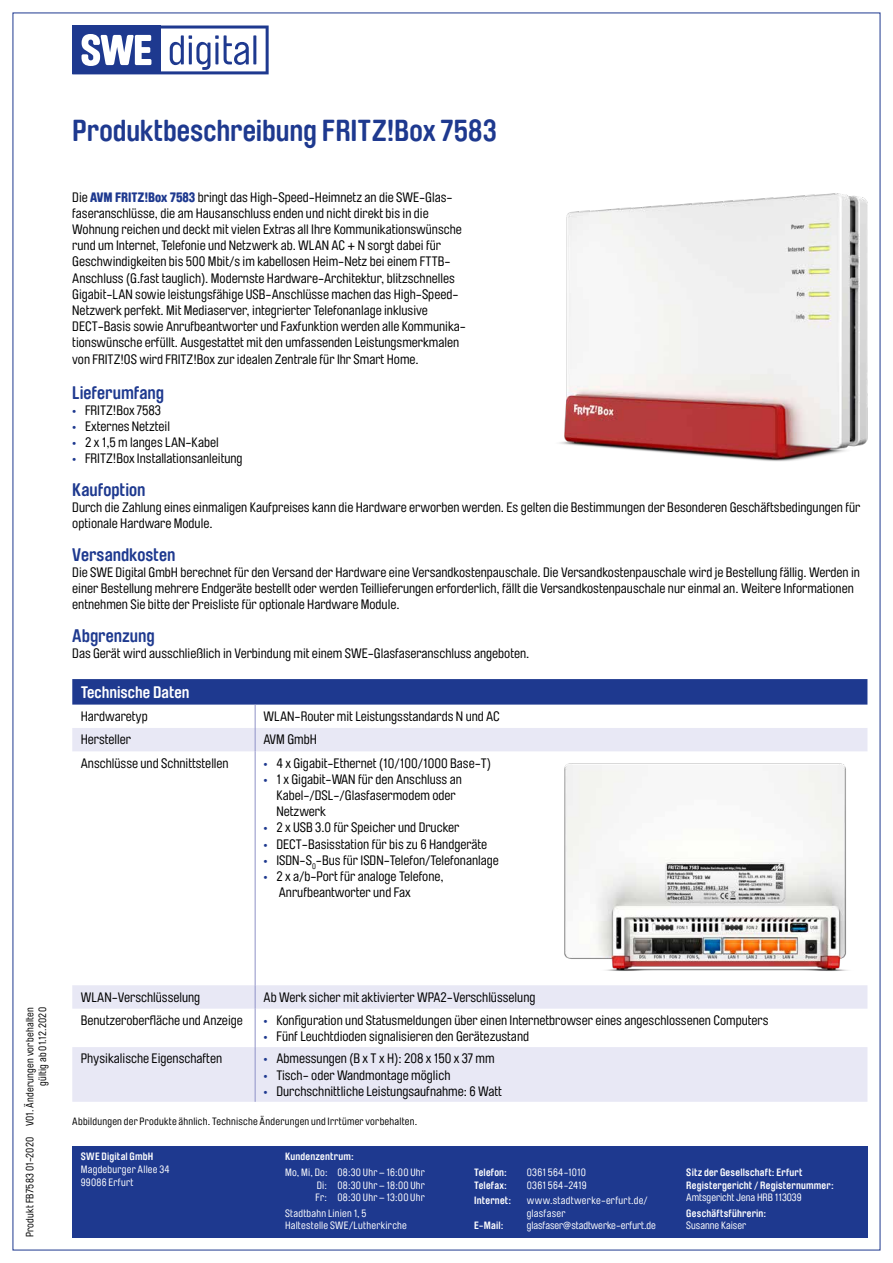
<style>
.page{position:relative;width:893px;height:1263px;background:#fff}
.page>*{position:absolute;margin:0;border:0;box-sizing:border-box;transform-origin:0 0}
.t1{font:700 30px "Brauer Neue";letter-spacing:-.005em;color:#1e398f}
.t2{font:700 18px "Brauer Neue";letter-spacing:-.005em;color:#1e398f}
.t3{font:700 16.5px "Brauer Neue";color:#fff}
.t4{font:13.5px/16.2px "Brauer Neue";color:#000}
.t5{font:10.5px/12.6px "Brauer Neue";letter-spacing:.02em;color:#fff}
.t6{font:10.5px/12.6px "Brauer Neue";letter-spacing:.025em;color:#000;text-align:right}
.t7{font:700 10.5px/12.6px "Brauer Neue";letter-spacing:.015em;color:#fff}
.t8{font:10.5px "Brauer Neue";color:#fff}
.s1{font-weight:900;color:#1e398f}
.s2{color:#1e398f}
</style>
<div class="page">
<svg style="left:72px;top:26px;width:197px;height:48px"></svg>
<div style="left:72px;top:1146px;width:795px;height:91px;background:#1e398f"></div>
<img style="left:560px;top:193px;width:308px;height:269px">
<svg style="left:72px;top:751px;width:795px;height:351px"></svg>
<svg style="left:72px;top:679px;width:795px;height:72px"></svg>
<hr style="left:255px;top:751px;width:1px;height:234px;background:#8f91c7">
<svg style="left:255px;top:985px;width:1px;height:24px"></svg>
<hr style="left:255px;top:1009px;width:1px;height:38px;background:#8f91c7">
<hr style="left:255px;top:1047px;width:1px;height:55px;background:#8f91c7">
<img style="left:546px;top:761px;width:321px;height:216px">
<h1 class="t1" style="left:72px;top:113px;width:426px">Produktbeschreibung FRITZ!Box 7583</h1>
<p class="t4" style="left:72px;top:189px;width:395px">Die <span class="s1">AVM FRITZ!Box 7583</span> bringt das High-Speed-Heimnetz an die SWE-Glas&shy;faseranschlüsse, die am Hausanschluss enden und nicht direkt bis in die Wohnung reichen und deckt mit vielen Extras all Ihre Kommunikationswünsche rund um Internet, Telefonie und Netzwerk ab. WLAN AC + N sorgt dabei für Geschwindigkeiten bis 500 Mbit/s im kabellosen Heim-Netz bei einem FTTB-Anschluss (G.fast tauglich). Modernste Hardware-Architektur, blitzschnelles Gigabit-LAN sowie leistungsfähige USB-Anschlüsse machen das High-Speed-Netzwerk perfekt. Mit Mediaserver, integrierter Telefonanlage inklusive DECT-Basis sowie Anrufbeantworter und Faxfunktion werden alle Kommunika&shy;tionswünsche erfüllt. Ausgestattet mit den umfassenden Leistungsmerkmalen von FRITZ!OS wird FRITZ!Box zur idealen Zentrale für Ihr Smart Home.</p>
<h2 class="t2" style="left:72px;top:382px;width:93px">Lieferumfang</h2>
<p class="t4" style="left:72px;top:402px;width:90px"><span class="s2">•</span> FRITZ!Box 7583</p>
<p class="t4" style="left:72px;top:418px;width:99px"><span class="s2">•</span> Externes Netzteil</p>
<p class="t4" style="left:72px;top:435px;width:148px"><span class="s2">•</span> 2 x 1,5 m langes LAN-Kabel</p>
<p class="t4" style="left:72px;top:451px;width:172px"><span class="s2">•</span> FRITZ!Box Installationsanleitung</p>
<h2 class="t2" style="left:72px;top:479px;width:75px">Kaufoption</h2>
<p class="t4" style="left:72px;top:499px;width:790px">Durch die Zahlung eines einmaligen Kaufpreises kann die Hardware erworben werden. Es gelten die Bestimmungen der Besonderen Geschäftsbedingungen für optionale Hardware Module.</p>
<h2 class="t2" style="left:72px;top:544px;width:105px">Versandkosten</h2>
<p class="t4" style="left:72px;top:564px;width:789px">Die SWE Digital GmbH berechnet für den Versand der Hardware eine Versandkostenpauschale. Die Versandkostenpauschale wird je Bestellung fällig. Werden in einer Bestellung mehrere Endgeräte bestellt oder werden Teillieferungen erforderlich, fällt die Versandkostenpauschale nur einmal an. Weitere Informationen entnehmen Sie bitte der Preisliste für optionale Hardware Module.</p>
<h2 class="t2" style="left:72px;top:625px;width:84px">Abgrenzung</h2>
<p class="t4" style="left:72px;top:645px;width:459px">Das Gerät wird ausschließlich in Verbindung mit einem SWE-Glasfaseranschluss angeboten.</p>
<p class="t3" style="left:81px;top:682px;width:110px">Technische Daten</p>
<p class="t4" style="left:81px;top:708px;width:69px">Hardwaretyp</p>
<p class="t4" style="left:264px;top:708px;width:238px">WLAN-Router mit Leistungsstandards N und AC</p>
<p class="t4" style="left:81px;top:732px;width:52px">Hersteller</p>
<p class="t4" style="left:264px;top:732px;width:55px">AVM GmbH</p>
<p class="t4" style="left:81px;top:755px;width:149px">Anschlüsse und Schnittstellen</p>
<p class="t4" style="left:264px;top:755px;width:229px"><span class="s2">•</span> 4 x Gigabit-Ethernet (10/100/1000 Base-T)</p>
<p class="t4" style="left:276px;top:771px;width:187px;text-indent:-13px"><span class="s2">•</span> 1 x Gigabit-WAN für den Anschluss an<br>Kabel-/DSL-/Glasfasermodem oder<br>Netzwerk</p>
<p class="t4" style="left:264px;top:820px;width:197px"><span class="s2">•</span> 2 x USB 3.0 für Speicher und Drucker</p>
<p class="t4" style="left:264px;top:836px;width:225px"><span class="s2">•</span> DECT-Basisstation für bis zu 6 Handgeräte</p>
<p class="t4" style="left:264px;top:852px;width:237px"><span class="s2">•</span> ISDN-S<sub>0</sub>-Bus für ISDN-Telefon/Telefonanlage</p>
<p class="t4" style="left:279px;top:868px;width:166px;text-indent:-15px"><span class="s2">•</span> 2 x a/b-Port für analoge Telefone,<br>Anrufbeantworter und Fax</p>
<p class="t6" style="left:24px;top:1126px;width:121px;rotate:-90deg">V01. Änderungen vorbehalten gültig ab 01.12.2020</p>
<p class="t6" style="left:24px;top:1237px;width:102px;rotate:-90deg">Produkt FB7583 01-2020</p>
<p class="t4" style="left:81px;top:989px;width:121px">WLAN-Verschlüsselung</p>
<p class="t4" style="left:264px;top:989px;width:273px">Ab Werk sicher mit aktivierter WPA2-Verschlüsselung</p>
<p class="t4" style="left:81px;top:1012px;width:164px">Benutzeroberfläche und Anzeige</p>
<p class="t4" style="left:264px;top:1012px;width:506px"><span class="s2">•</span> Konfiguration und Statusmeldungen über einen Internetbrowser eines angeschlossenen Computers</p>
<p class="t4" style="left:264px;top:1028px;width:267px"><span class="s2">•</span> Fünf Leuchtdioden signalisieren den Gerätezustand</p>
<p class="t4" style="left:81px;top:1051px;width:143px">Physikalische Eigenschaften</p>
<p class="t4" style="left:264px;top:1051px;width:233px"><span class="s2">•</span> Abmessungen (B x T x H): 208 x 150 x 37 mm</p>
<p class="t4" style="left:264px;top:1067px;width:188px"><span class="s2">•</span> Tisch- oder Wandmontage möglich</p>
<p class="t4" style="left:264px;top:1083px;width:240px"><span class="s2">•</span> Durchschnittliche Leistungsaufnahme: 6 Watt</p>
<p class="t6" style="left:72px;top:1115px;width:346px">Abbildungen der Produkte ähnlich. Technische Änderungen und Irrtümer vorbehalten.</p>
<p class="t7" style="left:81px;top:1150px;width:74px">SWE Digital GmbH</p>
<p class="t5" style="left:81px;top:1163px;width:90px">Magdeburger Allee 34<br>99086 Erfurt</p>
<p class="t7" style="left:285px;top:1150px;width:70px">Kundenzentrum:</p>
<p class="t5" style="left:316px;top:1166px;width:111px;text-align:justify;text-indent:-31px">Mo, Mi, Do: 08:30 Uhr – 16:00 Uhr Di: 08:30 Uhr – 18:00 Uhr Fr: 08:30 Uhr – 13:00 Uhr</p>
<p class="t5" style="left:285px;top:1207px;width:123px">Stadtbahn Linien 1, 5<br>Haltestelle SWE/Lutherkirche</p>
<p class="t7" style="left:474px;top:1166px;width:34px">Telefon:</p>
<p class="t5" style="left:527px;top:1166px;width:61px">0361 564-1010</p>
<p class="t7" style="left:474px;top:1179px;width:34px">Telefax:</p>
<p class="t5" style="left:527px;top:1179px;width:62px">0361 564-2419</p>
<p class="t7" style="left:474px;top:1194px;width:39px">Internet:</p>
<p class="t5" style="left:527px;top:1194px;width:123px">www.stadtwerke-erfurt.de/ glasfaser</p>
<p class="t7" style="left:474px;top:1219px;width:31px">E-Mail:</p>
<p class="t8" style="left:527px;top:1220px;width:131px">glasfaser@stadtwerke-erfurt.de</p>
<p class="t7" style="left:686px;top:1166px;width:149px">Sitz der Gesellschaft: Erfurt<br>Registergericht / Registernummer:</p>
<p class="t8" style="left:686px;top:1192px;width:117px">Amtsgericht Jena HRB 113039</p>
<p class="t7" style="left:686px;top:1207px;width:82px">Geschäftsführerin:</p>
<p class="t8" style="left:686px;top:1220px;width:61px">Susanne Kaiser</p>
</div>
